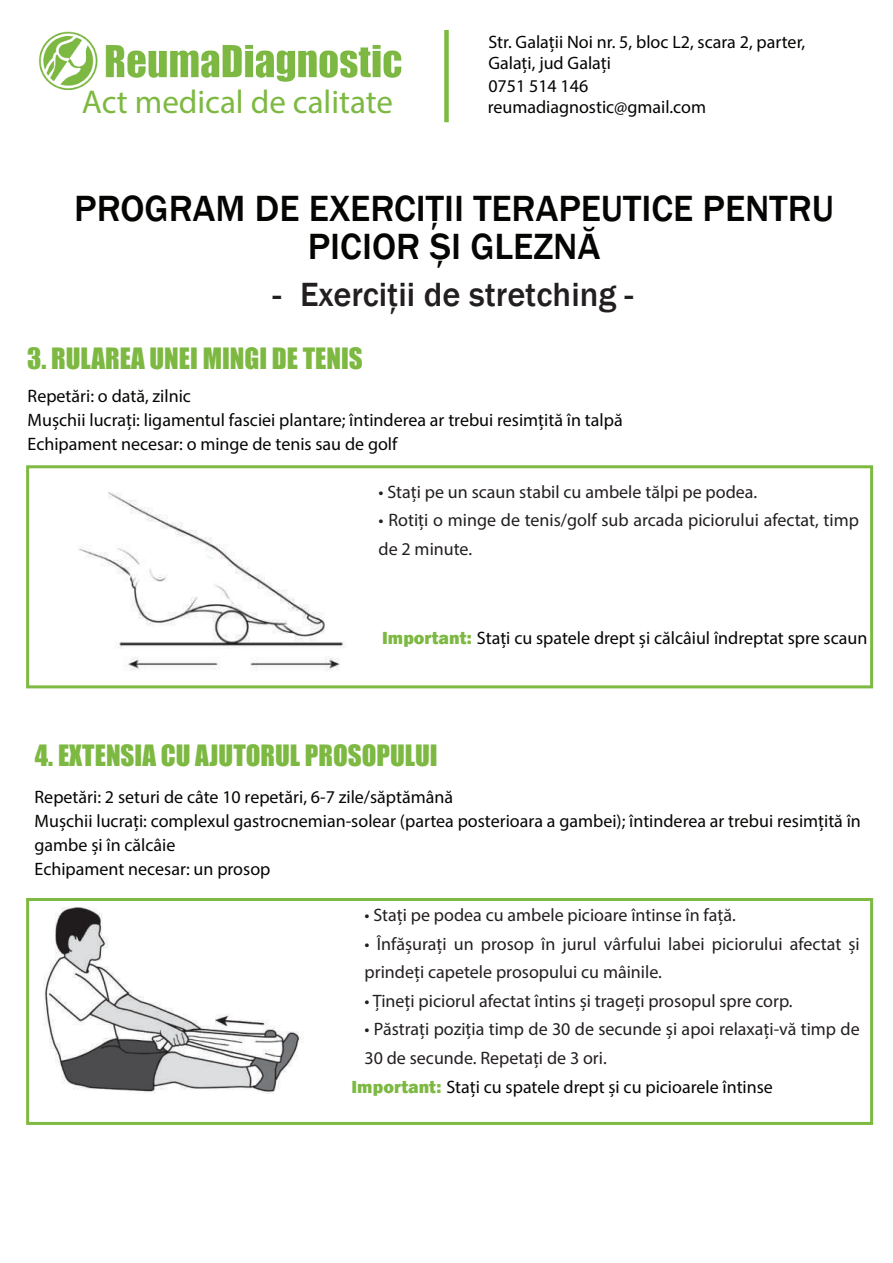
<style>
.page{position:relative;width:893px;height:1263px;background:#fff}
.page>*{position:absolute;margin:0;border:0;box-sizing:border-box;transform-origin:0 0}
.t1{font:500 37.5px/37.5px "Franklin Gothic";color:#050504;text-align:center}
.t2{font:500 34.5px "Franklin Gothic";color:#231f20}
.t3{font:33px "Myriad Pro";color:#7db942}
.t4{font:27px "Impact";color:#7db942}
.t5{font:18px/24px "Myriad Pro";color:#050504}
.t6{font:18px/28.5px "Myriad Pro";color:#231f20}
.t7{font:18px/20.2px "Myriad Pro";color:#040503}
.s1{font-family:"Franklin Gothic";font-weight:800;color:#7db942}
</style>
<div class="page">
<img style="left:38px;top:31px;width:364px;height:60px">
<div style="left:444px;top:30px;width:5px;height:92px;background:#7eba41"></div>
<div style="left:26px;top:465px;width:847px;height:223px;border:3px solid #7eba41"></div>
<div style="left:26px;top:898px;width:847px;height:227px;border:3px solid #7eba41"></div>
<img style="left:78px;top:492px;width:269px;height:179px">
<img style="left:42px;top:901px;width:267px;height:192px">
<p class="t7" style="left:488px;top:30px;width:318px;line-height:21.6px">Str. Galații Noi nr. 5, bloc L2, scara 2, parter,<br>Galați, jud Galați</p>
<h3 class="t3" style="left:82px;top:81px;width:313px">Act medical de calitate</h3>
<p class="t7" style="left:488px;top:76px;width:220px">0751 514 146 reumadiagnostic@gmail.com</p>
<h1 class="t1" style="left:74px;top:191px;width:761px">PROGRAM DE EXERCIȚII TERAPEUTICE PENTRU<br>PICIOR ȘI GLEZNĂ</h1>
<h2 class="t2" style="left:273px;top:274px;width:362px">- Exerciții de stretching -</h2>
<h3 class="t4" style="left:27px;top:338px;width:337px">3. RULAREA UNEI MINGI DE TENIS</h3>
<p class="t5" style="left:28px;top:383px;width:597px">Repetări: o dată, zilnic<br>Mușchii lucrați: ligamentul fasciei plantare; întinderea ar trebui resimțită în talpă<br>Echipament necesar: o minge de tenis sau de golf</p>
<p class="t6" style="left:379px;top:477px;width:380px">• Stați pe un scaun stabil cu ambele tălpi pe podea.</p>
<p class="t6" style="left:379px;top:506px;width:482px">• Rotiți o minge de tenis/golf sub arcada piciorului afectat, timp de 2 minute.</p>
<p class="t5" style="left:382px;top:625px;width:487px"><span class="s1">Important:</span> Stați cu spatele drept și călcâiul îndreptat spre scaun</p>
<h3 class="t4" style="left:35px;top:735px;width:404px">4. EXTENSIA CU AJUTORUL PROSOPULUI</h3>
<p class="t5" style="left:35px;top:784px;width:828px">Repetări: 2 seturi de câte 10 repetări, 6-7 zile/săptămână<br>Mușchii lucrați: complexul gastrocnemian-solear (partea posterioara a gambei); întinderea ar trebui resimțită în gambe și în călcâie<br>Echipament necesar: un prosop</p>
<p class="t6" style="left:365px;top:900px;width:373px">• Stați pe podea cu ambele picioare întinse în față.</p>
<p class="t6" style="left:365px;top:929px;width:497px">• Înfășurați un prosop în jurul vârfului labei piciorului afectat și prindeți capetele prosopului cu mâinile.</p>
<p class="t6" style="left:365px;top:986px;width:430px">• Țineți piciorul afectat întins și trageți prosopul spre corp.</p>
<p class="t6" style="left:365px;top:1014px;width:497px">• Păstrați poziția timp de 30 de secunde și apoi relaxați-vă timp de<br>30 de secunde. Repetați de 3 ori.</p>
<p class="t5" style="left:352px;top:1075px;width:423px"><span class="s1">Important:</span> Stați cu spatele drept și cu picioarele întinse</p>
</div>
